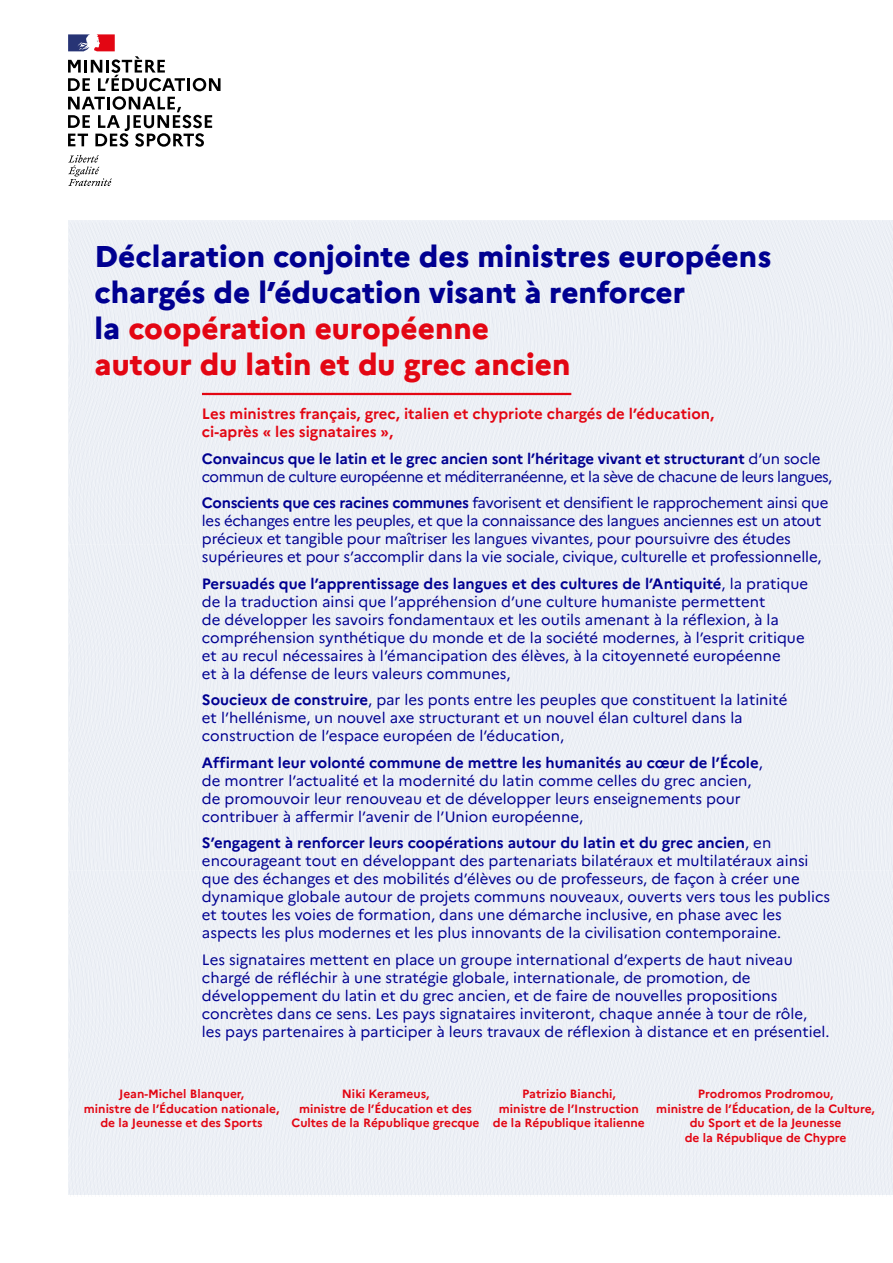
<style>
.page{position:relative;width:893px;height:1263px;background:#fff}
.page>*{position:absolute;margin:0;border:0;box-sizing:border-box;transform-origin:0 0}
.t1{font:800 30px/36px "Marianne";color:#000091}
.t2{font:15px/18px "Marianne";color:#000091}
.t3{font:15px/18px "Marianne";letter-spacing:-.03em;color:#000091}
.t4{font:700 15px/18px "Marianne";color:#e30613}
.t5{font:700 12px/14.4px "Marianne";color:#e30613;text-align:center}
.s1{color:#e30613}
.s2{font-weight:700}
</style>
<div class="page">
<svg style="left:68px;top:155px;width:44px;height:31px"></svg>
<svg style="left:68px;top:34px;width:153px;height:113px"></svg>
<div style="left:69px;top:220px;width:824px;height:975px;background:#edf0f6"></div>
<hr style="left:202px;top:393px;width:369px;height:2px;background:#e30613">
<h1 class="t1" style="left:95px;top:238px;width:678px">Déclaration conjointe des ministres européens chargés de l’éducation visant à renforcer<br>la <span class="s1">coopération européenne<br>autour du latin et du grec ancien</span></h1>
<p class="t4" style="left:202px;top:405px;width:514px">Les ministres français, grec, italien et chypriote chargés de l’éducation, ci-après « les signataires »,</p>
<p class="t3" style="left:202px;top:449px;width:632px"><span class="s2">Convaincus que le latin et le grec ancien sont l’héritage vivant et structurant</span> d’un socle commun de culture européenne et méditerranéenne, et la sève de chacune de leurs langues,</p>
<p class="t2" style="left:202px;top:494px;width:628px"><span class="s2">Conscients que ces racines communes</span> favorisent et densifient le rapprochement ainsi que les échanges entre les peuples, et que la connaissance des langues anciennes est un atout précieux et tangible pour maîtriser les langues vivantes, pour poursuivre des études supérieures et pour s’accomplir dans la vie sociale, civique, culturelle et professionnelle,</p>
<p class="t2" style="left:202px;top:574px;width:608px"><span class="s2">Persuadés que l’apprentissage des langues et des cultures de l’Antiquité</span>, la pratique de la traduction ainsi que l’appréhension d’une culture humaniste permettent<br>de développer les savoirs fondamentaux et les outils amenant à la réflexion, à la compréhension synthétique du monde et de la société modernes, à l’esprit critique et au recul nécessaires à l’émancipation des élèves, à la citoyenneté européenne<br>et à la défense de leurs valeurs communes,</p>
<p class="t2" style="left:202px;top:691px;width:587px"><span class="s2">Soucieux de construire</span>, par les ponts entre les peuples que constituent la latinité et l’hellénisme, un nouvel axe structurant et un nouvel élan culturel dans la construction de l’espace européen de l’éducation,</p>
<p class="t2" style="left:202px;top:753px;width:562px"><span class="s2">Affirmant leur volonté commune de mettre les humanités au cœur de l’École</span>, de montrer l’actualité et la modernité du latin comme celles du grec ancien, de promouvoir leur renouveau et de développer leurs enseignements pour contribuer à affermir l’avenir de l’Union européenne,</p>
<p class="t2" style="left:202px;top:834px;width:630px"><span class="s2">S’engagent à renforcer leurs coopérations autour du latin et du grec ancien</span>, en encourageant tout en développant des partenariats bilatéraux et multilatéraux ainsi que des échanges et des mobilités d’élèves ou de professeurs, de façon à créer une dynamique globale autour de projets communs nouveaux, ouverts vers tous les publics et toutes les voies de formation, dans une démarche inclusive, en phase avec les aspects les plus modernes et les plus innovants de la civilisation contemporaine.</p>
<p class="t2" style="left:202px;top:950px;width:629px">Les signataires mettent en place un groupe international d’experts de haut niveau chargé de réfléchir à une stratégie globale, internationale, de promotion, de développement du latin et du grec ancien, et de faire de nouvelles propositions concrètes dans ce sens. Les pays signataires inviteront, chaque année à tour de rôle, les pays partenaires à participer à leurs travaux de réflexion à distance et en présentiel.</p>
<p class="t5" style="left:84px;top:1087px;width:197px">Jean-Michel Blanquer,<br>ministre de l’Éducation nationale, de la Jeunesse et des Sports</p>
<p class="t5" style="left:493px;top:1087px;width:153px">Patrizio Bianchi,<br>ministre de l’Instruction de la République italienne</p>
<p class="t5" style="left:292px;top:1087px;width:189px">Niki Kerameus,<br>ministre de l’Éducation et des<br>Cultes de la République grecque</p>
<p class="t5" style="left:656px;top:1087px;width:220px">Prodromos Prodromou,<br>ministre de l’Éducation, de la Culture, du Sport et de la Jeunesse<br>de la République de Chypre</p>
</div>
